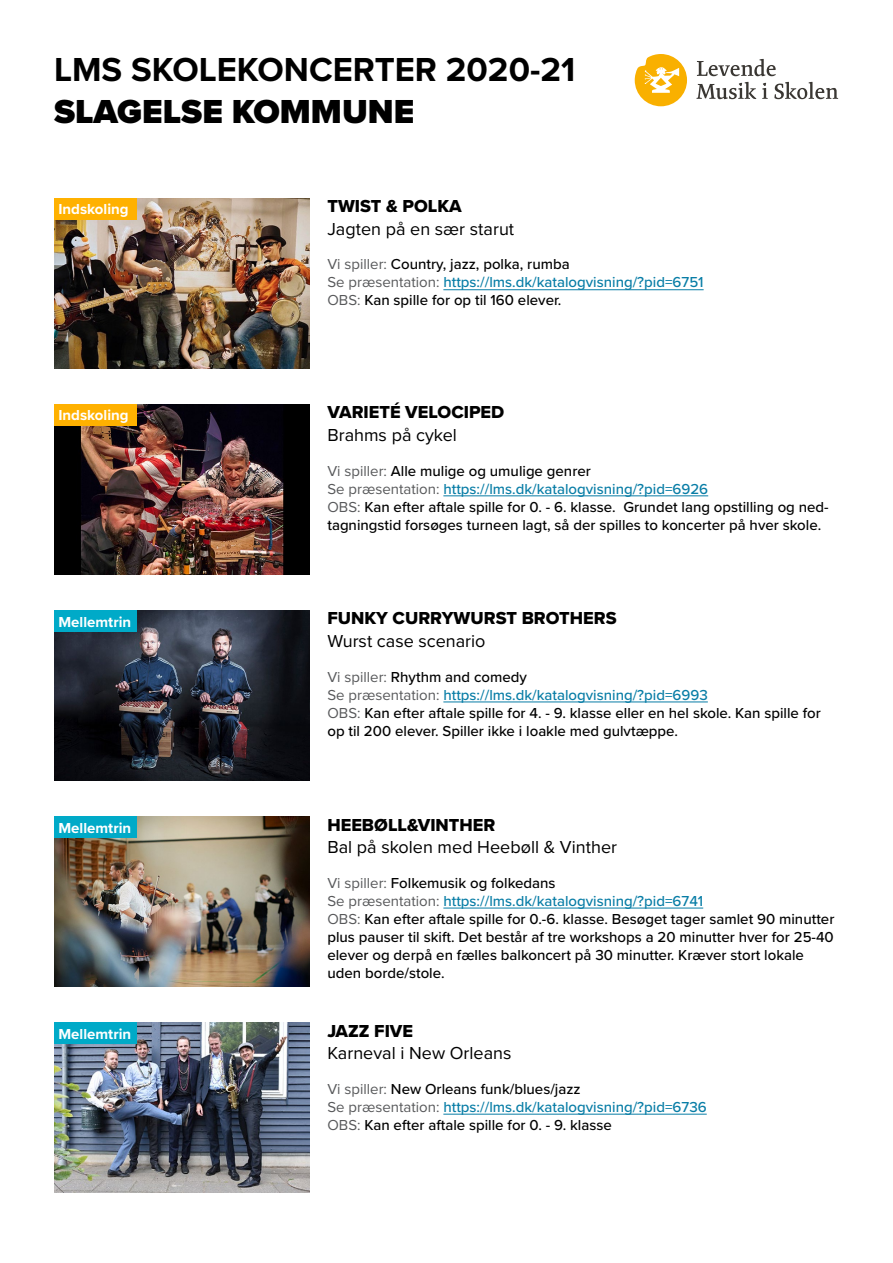
<style>
.page{position:relative;width:893px;height:1263px;background:#fff}
.page>*{position:absolute;margin:0;border:0;box-sizing:border-box;transform-origin:0 0}
.t1{font:700 34.5px "Proxima Nova";color:#000}
.t2{font:900 34.5px "Proxima Nova";color:#000}
.t3{font:18px "Proxima Nova";color:#000}
.t4{font:18px "Proxima Nova Extrabld";color:#000}
.t5{font:500 15px/18px "Proxima Nova";color:#000}
.t6{font:700 15px "Proxima Nova";color:#fff}
.s1{font-weight:400;color:#58595b}
.s2{color:#087da6}
</style>
<div class="page">
<svg style="left:697px;top:59px;width:79px;height:17px"></svg>
<svg style="left:696px;top:82px;width:60px;height:17px"></svg>
<svg style="left:762px;top:83px;width:6px;height:16px"></svg>
<svg style="left:774px;top:82px;width:64px;height:17px"></svg>
<svg style="left:635px;top:54px;width:52px;height:52px"></svg>
<img style="left:54px;top:198px;width:255px;height:170px">
<div style="left:54px;top:198px;width:82px;height:21px;background:#ffb100"></div>
<hr style="left:443px;top:289px;width:261px;height:1px;background:#087da6">
<img style="left:54px;top:404px;width:255px;height:170px">
<div style="left:54px;top:404px;width:82px;height:21px;background:#ffb100"></div>
<hr style="left:443px;top:495px;width:265px;height:1px;background:#087da6">
<img style="left:54px;top:610px;width:255px;height:170px">
<div style="left:54px;top:610px;width:82px;height:21px;background:#00aac8"></div>
<hr style="left:443px;top:701px;width:265px;height:1px;background:#087da6">
<img style="left:54px;top:816px;width:255px;height:170px">
<div style="left:54px;top:816px;width:82px;height:21px;background:#00aac8"></div>
<hr style="left:443px;top:907px;width:260px;height:1px;background:#087da6">
<img style="left:54px;top:1022px;width:255px;height:170px">
<div style="left:54px;top:1023px;width:82px;height:21px;background:#00aac8"></div>
<hr style="left:443px;top:1114px;width:264px;height:1px;background:#087da6">
<h1 class="t1" style="left:54px;top:44px;width:523px">LMS SKOLEKONCERTER 2020-21</h1>
<h1 class="t2" style="left:54px;top:85px;width:362px">SLAGELSE KOMMUNE</h1>
<p class="t6" style="left:58px;top:198px;width:72px">Indskoling</p>
<p class="t4" style="left:327px;top:193px;width:136px">TWIST &amp; POLKA</p>
<p class="t3" style="left:327px;top:215px;width:188px">Jagten på en sær starut</p>
<p class="t5" style="left:327px;top:255px;width:378px"><span class="s1">Vi spiller:</span> Country, jazz, polka, rumba<br><span class="s1">Se præsentation:</span> <span class="s2">https://lms.dk/katalogvisning/?pid=6751<br></span><span class="s1">OBS:</span> Kan spille for op til 160 elever.</p>
<p class="t6" style="left:58px;top:404px;width:72px">Indskoling</p>
<p class="t4" style="left:327px;top:399px;width:178px">VARIETÉ VELOCIPED</p>
<p class="t3" style="left:327px;top:421px;width:131px">Brahms på cykel</p>
<p class="t5" style="left:327px;top:461px;width:503px"><span class="s1">Vi spiller:</span> Alle mulige og umulige genrer<br><span class="s1">Se præsentation:</span> <span class="s2">https://lms.dk/katalogvisning/?pid=6926<br></span><span class="s1">OBS:</span> Kan efter aftale spille for 0. - 6. klasse. Grundet lang opstilling og ned&shy;tagningstid forsøges turneen lagt, så der spilles to koncerter på hver skole.</p>
<p class="t6" style="left:58px;top:610px;width:74px">Mellemtrin</p>
<p class="t4" style="left:327px;top:605px;width:291px">FUNKY CURRYWURST BROTHERS</p>
<p class="t3" style="left:327px;top:627px;width:160px">Wurst case scenario</p>
<p class="t5" style="left:327px;top:667px;width:495px"><span class="s1">Vi spiller:</span> Rhythm and comedy<br><span class="s1">Se præsentation:</span> <span class="s2">https://lms.dk/katalogvisning/?pid=6993<br></span><span class="s1">OBS:</span> Kan efter aftale spille for 4. - 9. klasse eller en hel skole. Kan spille for op til 200 elever. Spiller ikke i loakle med gulvtæppe.</p>
<p class="t6" style="left:58px;top:816px;width:74px">Mellemtrin</p>
<p class="t4" style="left:327px;top:811px;width:169px">HEEBØLL&amp;VINTHER</p>
<p class="t3" style="left:327px;top:834px;width:291px">Bal på skolen med Heebøll &amp; Vinther</p>
<p class="t5" style="left:327px;top:873px;width:508px"><span class="s1">Vi spiller:</span> Folkemusik og folkedans<br><span class="s1">Se præsentation:</span> <span class="s2">https://lms.dk/katalogvisning/?pid=6741<br></span><span class="s1">OBS:</span> Kan efter aftale spille for 0.-6. klasse. Besøget tager samlet 90 minutter plus pauser til skift. Det består af tre workshops a 20 minutter hver for 25-40 elever og derpå en fælles balkoncert på 30 minutter. Kræver stort lokale uden borde/stole.</p>
<p class="t6" style="left:58px;top:1022px;width:74px">Mellemtrin</p>
<p class="t4" style="left:327px;top:1017px;width:87px">JAZZ FIVE</p>
<p class="t3" style="left:327px;top:1040px;width:186px">Karneval i New Orleans</p>
<p class="t5" style="left:327px;top:1079px;width:381px"><span class="s1">Vi spiller:</span> New Orleans funk/blues/jazz<br><span class="s1">Se præsentation:</span> <span class="s2">https://lms.dk/katalogvisning/?pid=6736<br></span><span class="s1">OBS:</span> Kan efter aftale spille for 0. - 9. klasse</p>
</div>
